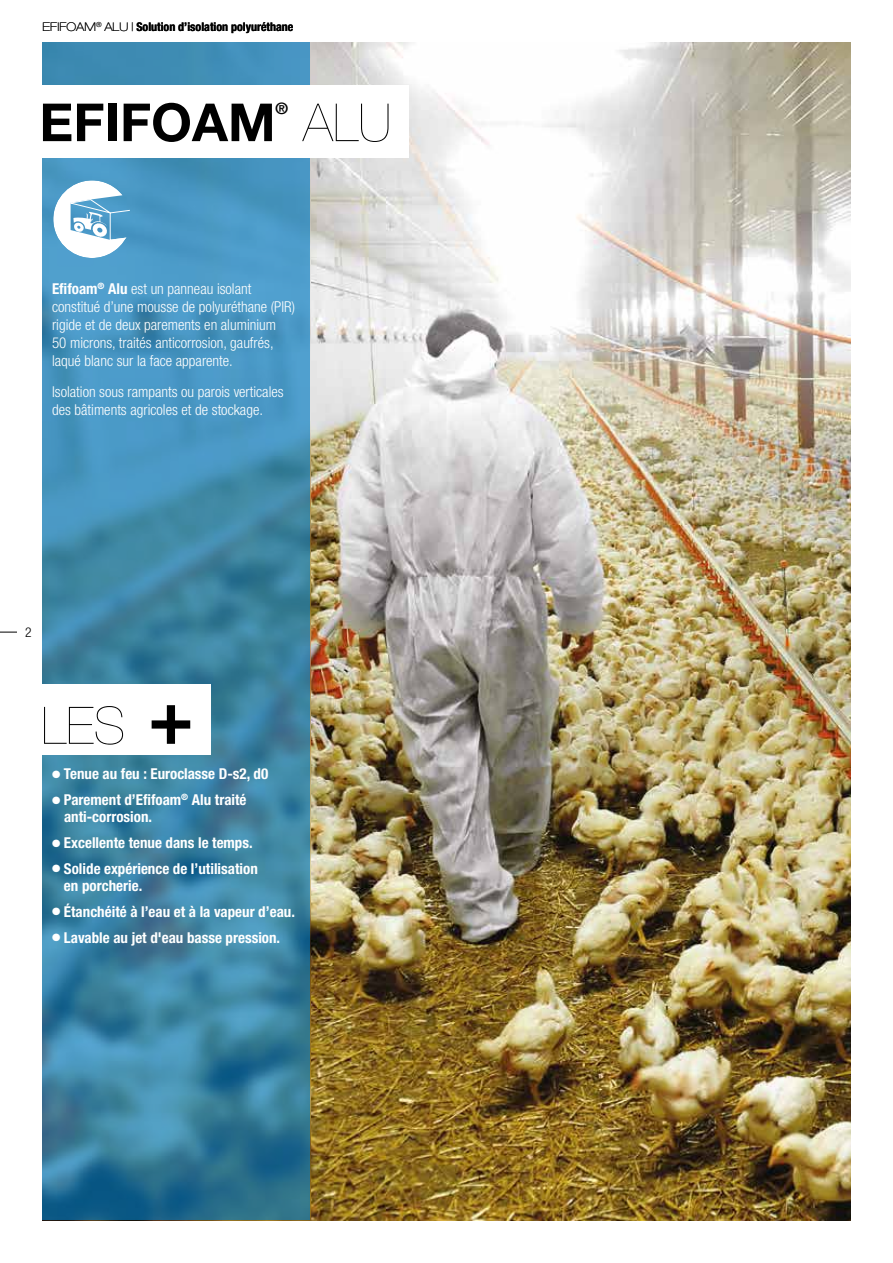
<style>
.page{position:relative;width:893px;height:1263px;background:#fff}
.page>*{position:absolute;margin:0;border:0;box-sizing:border-box;transform-origin:0 0}
.t1{font:700 52.5px "Helvetica Neue";color:#000}
.t2{font:200 52.5px "Helvetica Neue";color:#000}
.t3{font:200 51.75px "Helvetica Neue";color:#000}
.t4{font:700 15.75px "Helvetica Neue";color:#000}
.t5{font:300 condensed 15px/18px "Helvetica Neue";color:#fff}
.t6{font:700 condensed 15px/17.2px "Helvetica Neue";color:#fff}
.t7{font:300 condensed 13.5px "Helvetica Neue";color:#000}
.t8{font:700 condensed 12px "Helvetica Neue";color:#000}
.s1{font-weight:100;font-stretch:expanded}
.s2{font-weight:700}
.s3{font-weight:700;font-size:76.5px}
</style>
<div class="page">
<svg style="left:0;top:632px;width:17px;height:1px"></svg>
<img style="left:310px;top:43px;width:540px;height:1177px">
<svg style="left:43px;top:43px;width:267px;height:1177px;background:#3e88ab"></svg>
<svg style="left:53px;top:180px;width:78px;height:78px"></svg>
<div style="left:0;top:85px;width:408px;height:72px;background:#fff"></div>
<div style="left:2px;top:684px;width:208px;height:71px;background:#fff"></div>
<p class="t8" style="left:43px;top:19px;width:252px"><span class="s1">EFIFOAM</span><sup>®</sup> <span class="s1">ALU |</span> Solution d’isolation polyuréthane</p>
<h1 class="t1" style="left:39px;top:81px;width:238px">EFIFOAM</h1>
<p class="t4" style="left:276px;top:96px;width:14px">®</p>
<h1 class="t2" style="left:303px;top:82px;width:90px">ALU</h1>
<p class="t5" style="left:52px;top:280px;width:244px"><span class="s2">Efifoam</span><sup>®</sup> <span class="s2">Alu</span> est un panneau isolant constitué d’une mousse de polyuréthane (PIR) rigide et de deux parements en aluminium<br>50 microns, traités anticorrosion, gaufrés, laqué blanc sur la face apparente.</p>
<p class="t5" style="left:52px;top:382px;width:233px">Isolation sous rampants ou parois verticales des bâtiments agricoles et de stockage.</p>
<p class="t7" style="left:25px;top:624px;width:8px">2</p>
<h2 class="t3" style="left:41px;top:685px;width:154px">LES <span class="s3">+</span></h2>
<p class="t6" style="left:52px;top:765px;width:218px">● Tenue au feu : Euroclasse D-s2, d0</p>
<p class="t6" style="left:64px;top:791px;width:184px;text-indent:-12px">● Parement d’Efifoam<sup>®</sup> Alu traité anti-corrosion.</p>
<p class="t6" style="left:52px;top:834px;width:202px">● Excellente tenue dans le temps.</p>
<p class="t6" style="left:64px;top:860px;width:195px;text-indent:-12px">● Solide expérience de l’utilisation en porcherie.</p>
<p class="t6" style="left:52px;top:903px;width:244px">● Étanchéité à l’eau et à la vapeur d’eau.</p>
<p class="t6" style="left:52px;top:928px;width:230px">● Lavable au jet d'eau basse pression.</p>
</div>
